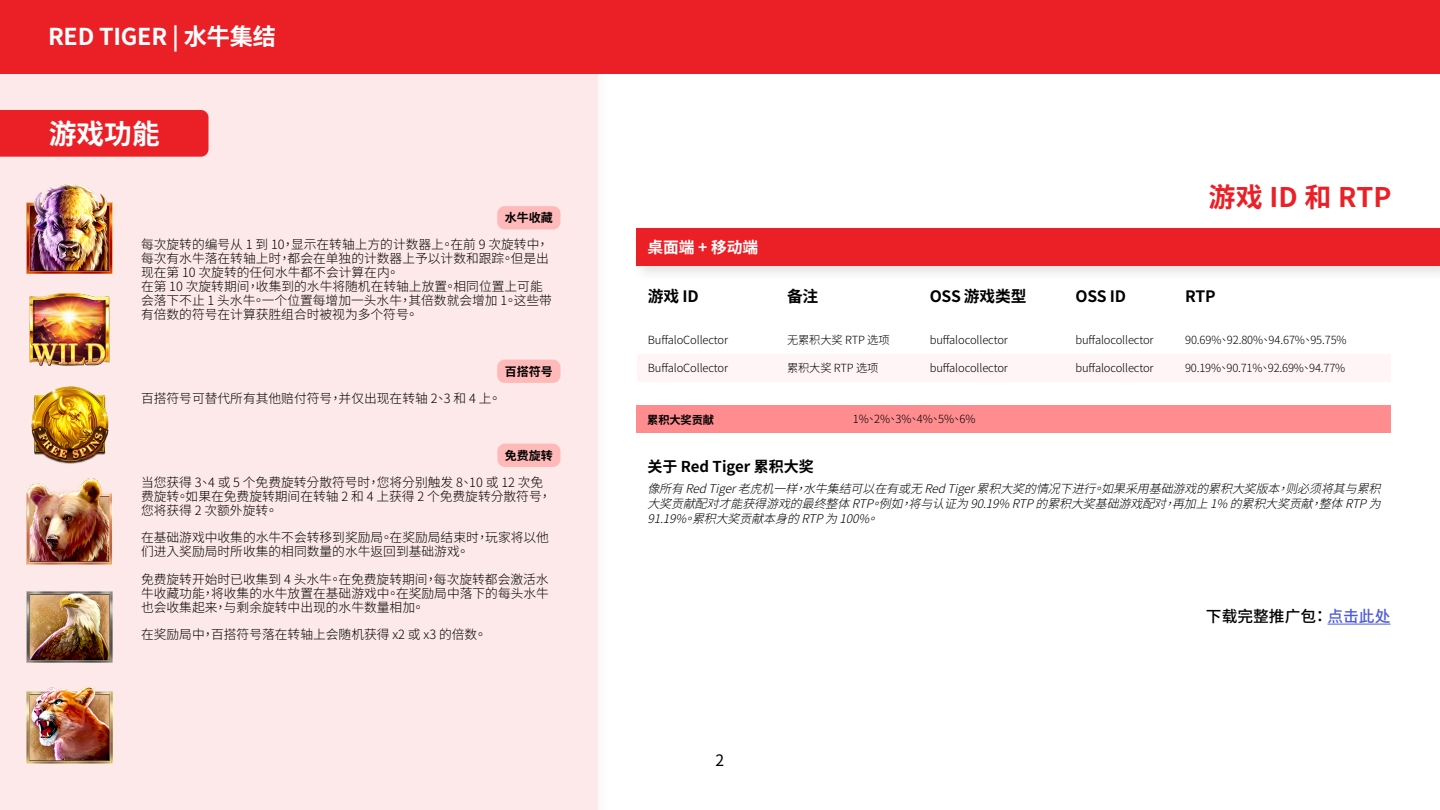
<style>
.page{position:relative;width:1440px;height:810px;background:#fff}
.page>*{position:absolute;margin:0;border:0;box-sizing:border-box;transform-origin:0 0}
.t1{font:700 27.75px "Noto Sans CJ Ktc";color:#fff}
.t2{font:700 27px "Noto Sans CJ Ktc";letter-spacing:.01em;color:#eb2027}
.t3{font:700 23.25px "Noto Sans CJ Ktc";letter-spacing:-.01em;color:#fff}
.t4{font:700 15.75px "Noto Sans CJ Ktc";letter-spacing:-.01em;color:#000}
.t5{font:500 15.75px "Noto Sans CJ Ktc";color:#000}
.t6{font:700 15.75px "Noto Sans CJ Ktc";color:#fff}
.t7{font:15.75px "Noto Sans CJ Ktc";color:#000}
.t8{font:700 15px "Noto Sans CJ Ktc";color:#000}
.t9{font:300 12.75px/13.9px "Noto Sans CJ Ktc";color:#000}
.t10{font:italic 300 12px/15px "Noto Sans CJ Ktc";color:#000;text-align:justify}
.t11{font:700 12px "Noto Sans CJ Ktc";color:#000}
.t12{font:300 11.25px "Noto Sans CJ Ktc";letter-spacing:-.01em;color:#000}
.t13{font:700 11.25px "Noto Sans CJ Ktc";letter-spacing:-.01em;color:#000}
.s1{color:#4f5cd6}
</style>
<div class="page">
<div style="left:0;top:0;width:598px;height:810px;background:#fde9e9"></div>
<div style="left:637px;top:354px;width:753px;height:28px;background:#fff5f6"></div>
<div style="left:636px;top:405px;width:754px;height:28px;background:#ff8c8f"></div>
<img style="left:27px;top:184px;width:86px;height:89px">
<img style="left:31px;top:386px;width:78px;height:78px">
<img style="left:27px;top:478px;width:86px;height:86px">
<img style="left:27px;top:591px;width:86px;height:72px">
<img style="left:27px;top:686px;width:86px;height:77px">
<img style="left:29px;top:293px;width:81px;height:73px">
<div style="left:0;top:0;width:1440px;height:74px;background:#eb2027"></div>
<div style="left:0;top:110px;width:209px;height:47px;background:#eb2027"></div>
<div style="left:630px;top:223px;width:810px;height:59px;background:#000;opacity:.12"></div>
<div style="left:636px;top:229px;width:804px;height:37px;background:#eb2027"></div>
<div style="left:497px;top:206px;width:63px;height:23px;background:#ffb9b8;border-radius:8px"></div>
<div style="left:497px;top:360px;width:63px;height:23px;background:#ffb9b8;border-radius:8px"></div>
<div style="left:497px;top:444px;width:63px;height:23px;background:#ffb9b8;border-radius:8px"></div>
<hr style="left:1328px;top:624px;width:62px;height:1px;background:#4f5cd6">
<h3 class="t3" style="left:48px;top:24px;width:230px">RED TIGER | 水牛集结</h3>
<h1 class="t1" style="left:49px;top:118px;width:112px">游戏功能</h1>
<p class="t11" style="left:505px;top:211px;width:49px">水牛收藏</p>
<p class="t9" style="left:141px;top:238px;width:409px">每次旋转的编号从 1 到 10，显示在转轴上方的计数器上。在前 9 次旋转中，</p>
<p class="t6" style="left:647px;top:238px;width:112px">桌面端 + 移动端</p>
<p class="t9" style="left:141px;top:252px;width:413px">每次有水牛落在转轴上时，都会在单独的计数器上予以计数和跟踪。但是出现在第 10 次旋转的任何水牛都不会计算在内。<br>在第 10 次旋转期间，收集到的水牛将随机在转轴上放置。相同位置上可能会落下不止 1 头水牛。一个位置每增加一头水牛，其倍数就会增加 1。这些带有倍数的符号在计算获胜组合时被视为多个符号。</p>
<p class="t4" style="left:648px;top:288px;width:52px">游戏 ID</p>
<p class="t9" style="left:141px;top:391px;width:362px">百搭符号可替代所有其他赔付符号，并仅出现在转轴 2、3 和 4 上。</p>
<p class="t11" style="left:505px;top:365px;width:49px">百搭符号</p>
<p class="t12" style="left:648px;top:334px;width:82px">BuffaloCollector</p>
<p class="t12" style="left:648px;top:361px;width:82px">BuffaloCollector</p>
<p class="t4" style="left:787px;top:288px;width:33px">备注</p>
<p class="t12" style="left:787px;top:334px;width:104px">无累积大奖 RTP 选项</p>
<p class="t12" style="left:787px;top:361px;width:93px">累积大奖 RTP 选项</p>
<p class="t4" style="left:930px;top:288px;width:98px">OSS 游戏类型</p>
<p class="t12" style="left:930px;top:334px;width:80px">buffalocollector</p>
<p class="t12" style="left:930px;top:361px;width:80px">buffalocollector</p>
<p class="t13" style="left:647px;top:413px;width:68px">累积大奖贡献</p>
<p class="t12" style="left:853px;top:413px;width:124px">1%、2%、3%、4%、5%、6%</p>
<h2 class="t2" style="left:1208px;top:182px;width:185px">游戏 ID 和 RTP</h2>
<p class="t4" style="left:1075px;top:288px;width:52px">OSS ID</p>
<p class="t12" style="left:1075px;top:334px;width:80px">buffalocollector</p>
<p class="t12" style="left:1075px;top:361px;width:80px">buffalocollector</p>
<p class="t4" style="left:1185px;top:288px;width:32px">RTP</p>
<p class="t12" style="left:1185px;top:334px;width:163px">90.69%、92.80%、94.67%、95.75%</p>
<p class="t12" style="left:1185px;top:361px;width:162px">90.19%、90.71%、92.69%、94.77%</p>
<p class="t11" style="left:505px;top:449px;width:49px">免费旋转</p>
<p class="t9" style="left:141px;top:475px;width:412px">当您获得 3、4 或 5 个免费旋转分散符号时，您将分别触发 8、10 或 12 次免费旋转。如果在免费旋转期间在转轴 2 和 4 上获得 2 个免费旋转分散符号，您将获得 2 次额外旋转。</p>
<p class="t9" style="left:141px;top:531px;width:409px">在基础游戏中收集的水牛不会转移到奖励局。在奖励局结束时，玩家将以他们进入奖励局时所收集的相同数量的水牛返回到基础游戏。</p>
<p class="t9" style="left:141px;top:573px;width:409px;text-align:justify">免费旋转开始时已收集到 4 头水牛。在免费旋转期间，每次旋转都会激活水牛收藏功能，将收集的水牛放置在基础游戏中。在奖励局中落下的每头水牛也会收集起来，与剩余旋转中出现的水牛数量相加。</p>
<p class="t9" style="left:141px;top:628px;width:347px">在奖励局中，百搭符号落在转轴上会随机获得 x2 或 x3 的倍数。</p>
<p class="t8" style="left:647px;top:458px;width:168px">关于 Red Tiger 累积大奖</p>
<p class="t10" style="left:647px;top:481px;width:742px">像所有RedTiger老虎机一样，水牛集结可以在有或无RedTiger累积大奖的情况下进行。如果采用基础游戏的累积大奖版本，则必须将其与累积大奖贡献配对才能获得游戏的最终整体RTP。例如，将与认证为90.19%RTP的累积大奖基础游戏配对，再加上1%的累积大奖贡献，整体RTP为91.19%。累积大奖贡献本身的RTP为100%。</p>
<p class="t7" style="left:716px;top:751px;width:10px">2</p>
<p class="t5" style="left:1206px;top:607px;width:186px">下载完整推广包： <span class="s1">点击此处</span></p>
</div>
